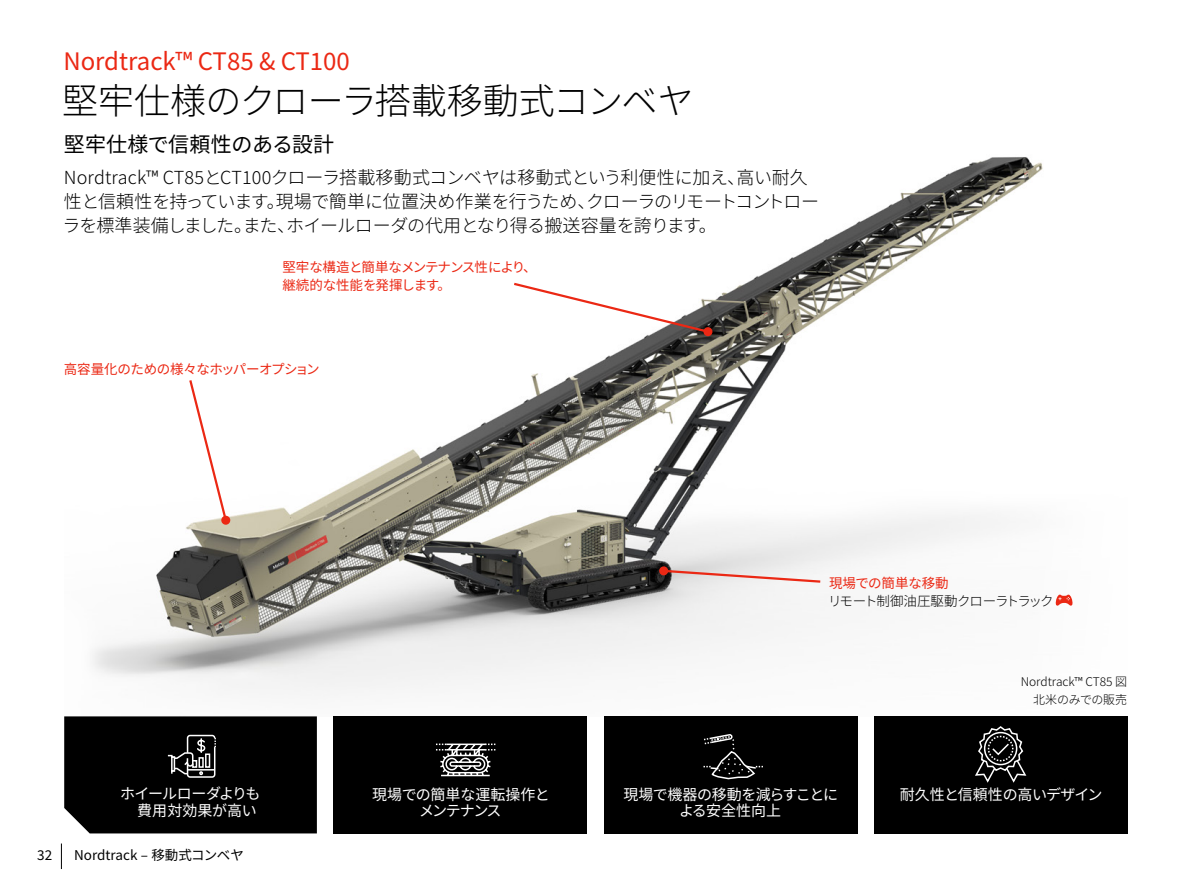
<style>
.page{position:relative;width:1191px;height:893px;background:#fff}
.page>*{position:absolute;margin:0;border:0;box-sizing:border-box;transform-origin:0 0}
.t1{font:300 36px "Noto Sans JP";letter-spacing:-.015em;color:#000}
.t2{font:24px "Noto Sans JP";color:#eb2814}
.t3{font:21px "Noto Sans JP";color:#000}
.t4{font:300 18px/24px "Noto Sans JP";letter-spacing:-.02em;color:#000}
.t5{font:15px/16.5px "Noto Sans JP";letter-spacing:-.02em;color:#fff;text-align:right}
.t6{font:15px "Noto Sans JP";color:#fff}
.t7{font:13.5px/18px "Noto Sans JP";letter-spacing:-.025em;color:#eb2814}
.t8{font:13.5px "Noto Sans JP";color:#000}
.t9{font:300 13.5px "Noto Sans JP";letter-spacing:-.08em;color:#000}
.t10{font:300 12px/18px "Noto Sans JP";color:#000;text-align:right}
</style>
<div class="page">
<img style="left:92px;top:157px;width:978px;height:535px">
<svg style="left:61px;top:843px;width:1px;height:26px"></svg>
<div style="left:874px;top:716px;width:253px;height:117px;background:#000"></div>
<div style="left:334px;top:716px;width:253px;height:117px;background:#000"></div>
<div style="left:64px;top:716px;width:253px;height:117px;background:#000"></div>
<svg style="left:436px;top:743px;width:59px;height:34px"></svg>
<svg style="left:975px;top:726px;width:52px;height:57px"></svg>
<div style="left:604px;top:716px;width:253px;height:117px;background:#000"></div>
<svg style="left:703px;top:734px;width:60px;height:46px"></svg>
<svg style="left:1055px;top:595px;width:18px;height:11px"></svg>
<svg style="left:511px;top:281px;width:199px;height:53px"></svg>
<div style="left:703px;top:327px;width:9px;height:9px;background:#eb2814;border-radius:50%"></div>
<svg style="left:188px;top:378px;width:40px;height:145px"></svg>
<div style="left:221px;top:516px;width:9px;height:9px;background:#eb2814;border-radius:50%"></div>
<svg style="left:658px;top:566px;width:164px;height:18px"></svg>
<h2 class="t2" style="left:63px;top:48px;width:288px">Nordtrack™ CT85 &amp; CT100</h2>
<h1 class="t1" style="left:62px;top:80px;width:633px">堅牢仕様のクローラ搭載移動式コンベヤ</h1>
<p class="t3" style="left:64px;top:132px;width:272px">堅牢仕様で信頼性のある設計</p>
<p class="t4" style="left:62px;top:166px;width:758px">Nordtrack™ CT85とCT100クローラ搭載移動式コンベヤは移動式という利便性に加え、高い耐久性と信頼性を持っています。現場で簡単に位置決め作業を行うため、クローラのリモートコントローラを標準装備しました。また、ホイールローダの代用となり得る搬送容量を誇ります。</p>
<p class="t7" style="left:282px;top:259px;width:256px">堅牢な構造と簡単なメンテナンス性により、継続的な性能を発揮します。</p>
<p class="t7" style="left:64px;top:360px;width:257px">高容量化のための様々なホッパーオプション</p>
<p class="t7" style="left:829px;top:574px;width:121px">現場での簡単な移動</p>
<p class="t9" style="left:828px;top:593px;width:227px">リモート制御油圧駆動クローラトラック</p>
<p class="t10" style="left:1020px;top:673px;width:108px">Nordtrack™ CT85 図北米のみでの販売</p>
<p class="t5" style="left:120px;top:786px;width:142px">ホイールローダよりも費用対効果が高い</p>
<p class="t5" style="left:623px;top:786px;width:216px;text-align:center">現場で機器の移動を減らすことによる安全性向上</p>
<p class="t6" style="left:372px;top:786px;width:179px">現場での簡単な運転操作と</p>
<p class="t5" style="left:899px;top:786px;width:204px">耐久性と信頼性の高いデザイン</p>
<p class="t5" style="left:419px;top:803px;width:84px">メンテナンス</p>
<p class="t8" style="left:37px;top:847px;width:16px">32</p>
<p class="t8" style="left:74px;top:847px;width:171px">Nordtrack – 移動式コンベヤ</p>
</div>
